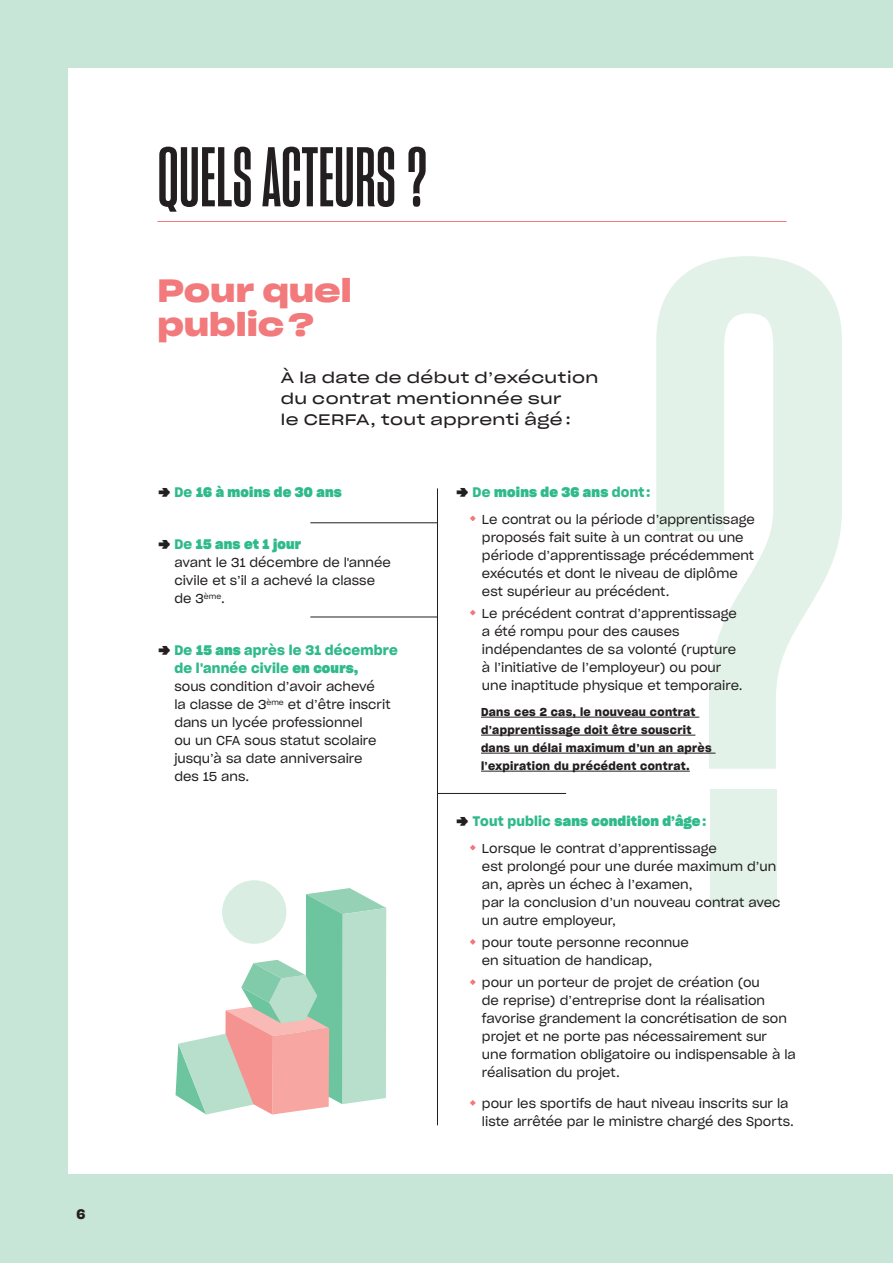
<style>
.page{position:relative;width:893px;height:1263px;background:#c8e6d7}
.page>*{position:absolute;margin:0;border:0;box-sizing:border-box;transform-origin:0 0}
.t1{font:82.5px "Sharp Grotesk Semi Bold 10";color:#231f20}
.t2{font:31.5px/34.5px "Sharp Grotesk Semi Bold 25";color:#f27a7c}
.t3{font:15px/21px "Sharp Grotesk Book 25";letter-spacing:.03em;color:#231f20}
.t4{font:13.5px "Sharp Grotesk Bold 20";letter-spacing:.015em;color:#2fba8c}
.t5{font:13.5px/18px "Sharp Grotesk Semi Bold 20";letter-spacing:.015em;color:#2fba8c}
.t6{font:13.5px "Sharp Grotesk Semi Bold 20";color:#231f20}
.t7{font:12.75px/18px "Sharp Grotesk Book 20";color:#231f20}
.t8{font:11.25px/18px "Sharp Grotesk Semi Bold 20";letter-spacing:.03em;color:#231f20}
.s1{font-family:"Sharp Grotesk Black 25";font-size:12.75px;color:#231f20}
.s2{font-family:"Sharp Grotesk Semi Bold 20"}
.s3{font-family:"Sharp Grotesk Bold 20"}
</style>
<div class="page">
<div style="left:68px;top:68px;width:825px;height:1106px;background:#fff"></div>
<svg style="left:176px;top:888px;width:210px;height:226px"></svg>
<div style="left:222px;top:880px;width:64px;height:64px;background:#d9ede2;border-radius:50%"></div>
<svg style="left:656px;top:256px;width:186px;height:513px;fill:#e2f2e9"></svg>
<div style="left:711px;top:790px;width:66px;height:117px;background:#e2f2e9"></div>
<hr style="left:310px;top:617px;width:127px;height:1px;background:#231f20">
<hr style="left:437px;top:793px;width:129px;height:1px;background:#231f20">
<hr style="left:310px;top:522px;width:127px;height:1px;background:#231f20">
<hr style="left:157px;top:221px;width:630px;height:1px;background:#f27a7c">
<hr style="left:437px;top:488px;width:1px;height:637px;background:#231f20">
<svg style="left:470px;top:845px;width:6px;height:6px"></svg>
<svg style="left:470px;top:939px;width:6px;height:6px"></svg>
<svg style="left:470px;top:979px;width:6px;height:6px"></svg>
<svg style="left:470px;top:1100px;width:6px;height:6px"></svg>
<hr style="left:481px;top:717px;width:218px;height:1px;background:#231f20">
<hr style="left:481px;top:735px;width:214px;height:1px;background:#231f20">
<hr style="left:481px;top:753px;width:234px;height:1px;background:#231f20">
<hr style="left:481px;top:771px;width:209px;height:1px;background:#231f20">
<svg style="left:470px;top:515px;width:6px;height:6px"></svg>
<svg style="left:470px;top:610px;width:6px;height:6px"></svg>
<p class="t6" style="left:77px;top:1203px;width:10px">6</p>
<h1 class="t1" style="left:157px;top:128px;width:272px">QUELS ACTEURS?</h1>
<h2 class="t2" style="left:157px;top:270px;width:196px">Pour quel public?</h2>
<p class="t3" style="left:281px;top:366px;width:319px">À la date de début d’exécution du contrat mentionnée sur<br>le CERFA, tout apprenti âgé :</p>
<p class="t4" style="left:157px;top:482px;width:186px"><span class="s1">→</span> <span class="s2">De</span> 16 à moins de 30 ans</p>
<p class="t4" style="left:157px;top:534px;width:145px"><span class="s1">→</span> <span class="s2">De</span> 15 ans et 1 jour</p>
<p class="t7" style="left:174px;top:553px;width:218px">avant le 31 décembre de l'année civile et s’il a achevé la classe de 3<sup>ème</sup>.</p>
<p class="t5" style="left:174px;top:640px;width:225px;text-indent:-17px"><span class="s1">→</span> De <span class="s3">15 ans</span> après le 31 décembre de l'année civile <span class="s3">en cours,</span></p>
<p class="t7" style="left:174px;top:677px;width:218px">sous condition d’avoir achevé<br>la classe de 3<sup>ème</sup> et d’être inscrit dans un lycée professionnel<br>ou un CFA sous statut scolaire jusqu’à sa date anniversaire<br>des 15 ans.</p>
<p class="t4" style="left:455px;top:482px;width:197px"><span class="s1">→</span> <span class="s2">De</span> moins de 36 ans <span class="s2">dont :</span></p>
<p class="t7" style="left:482px;top:509px;width:274px">Le contrat ou la période d’apprentissage proposés fait suite à un contrat ou une période d’apprentissage précédemment exécutés et dont le niveau de diplôme est supérieur au précédent.</p>
<p class="t7" style="left:482px;top:603px;width:262px">Le précédent contrat d’apprentissage a été rompu pour des causes indépendantes de sa volonté (rupture à l’initiative de l’employeur) ou pour une inaptitude physique et temporaire.</p>
<p class="t8" style="left:481px;top:702px;width:232px">Dans ces 2 cas, le nouveau contrat d’apprentissage doit être souscrit dans un délai maximum d’un an après l’expiration du précédent contrat.</p>
<p class="t4" style="left:455px;top:811px;width:253px"><span class="s1">→</span> <span class="s2">Tout public</span> sans condition d’âge<span class="s2">:</span></p>
<p class="t7" style="left:482px;top:838px;width:300px">Lorsque le contrat d’apprentissage<br>est prolongé pour une durée maximum d’un an, après un échec à l’examen,<br>par la conclusion d’un nouveau contrat avec un autre employeur,</p>
<p class="t7" style="left:482px;top:933px;width:208px">pour toute personne reconnue en situation de handicap,</p>
<p class="t7" style="left:482px;top:973px;width:315px">pour un porteur de projet de création (ou<br>de reprise) d’entreprise dont la réalisation favorise grandement la concrétisation de son projet et ne porte pas nécessairement sur<br>une formation obligatoire ou indispensable à la réalisation du projet.</p>
<p class="t7" style="left:482px;top:1094px;width:314px">pour les sportifs de haut niveau inscrits sur la liste arrêtée par le ministre chargé des Sports.</p>
</div>
